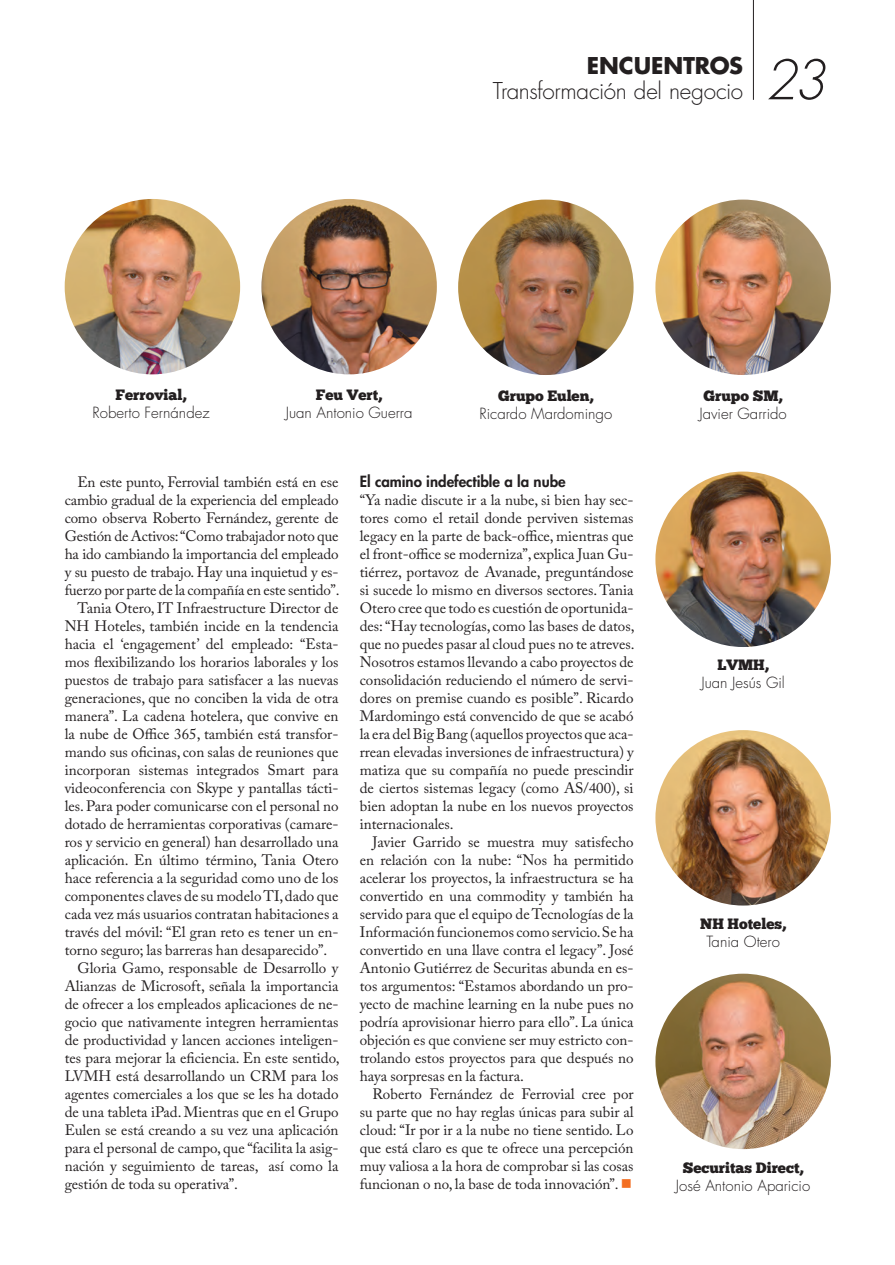
<style>
.page{position:relative;width:895px;height:1265px;background:#fff}
.page>*{position:absolute;margin:0;border:0;box-sizing:border-box;transform-origin:0 0}
.t1{font:italic 300 53.25px "Futura Std";color:#231f20}
.t2{font:300 22.5px "Futura Std";letter-spacing:-.01em;color:#231f20}
.t3{font:700 22.5px "Futura Std";letter-spacing:-.005em;color:#231f20}
.t4{font:15px/18px "Adobe Caslon Pro";color:#231f20;text-align:justify}
.t5{font:300 15px "Futura Std";color:#231f20}
.t6{font:15px "Chunk Five";color:#231f20}
.t7{font:800 15px "Futura Std";color:#231f20}
.s1{color:#f36e21}
</style>
<div class="page">
<hr style="left:753px;top:0;width:1px;height:100px;background:#231f20">
<img style="left:65px;top:199px;width:175px;height:175px;border-radius:88px">
<img style="left:655px;top:471px;width:176px;height:176px;border-radius:88px">
<img style="left:655px;top:730px;width:176px;height:175px;border-radius:88px">
<img style="left:655px;top:973px;width:176px;height:176px;border-radius:88px">
<img style="left:261px;top:199px;width:176px;height:175px;border-radius:88px">
<img style="left:458px;top:200px;width:175px;height:175px;border-radius:88px">
<img style="left:655px;top:200px;width:176px;height:175px;border-radius:88px">
<h2 class="t3" style="left:587px;top:51px;width:158px">ENCUENTROS</h2>
<h2 class="t2" style="left:493px;top:77px;width:252px">Transformación del negocio</h2>
<h1 class="t1" style="left:764px;top:48px;width:63px">23</h1>
<p class="t6" style="left:116px;top:386px;width:72px">Ferrovial,</p>
<p class="t5" style="left:93px;top:403px;width:118px">Roberto Fernández</p>
<p class="t6" style="left:316px;top:386px;width:68px">Feu Vert,</p>
<p class="t5" style="left:286px;top:403px;width:128px">Juan Antonio Guerra</p>
<p class="t6" style="left:498px;top:387px;width:97px">Grupo Eulen,</p>
<p class="t5" style="left:479px;top:404px;width:134px">Ricardo Mardomingo</p>
<p class="t6" style="left:703px;top:387px;width:81px">Grupo SM,</p>
<p class="t5" style="left:699px;top:404px;width:89px">Javier Garrido</p>
<p class="t4" style="left:77px;top:473px;width:262px">En este punto, Ferrovial también está en ese</p>
<p class="t4" style="left:65px;top:491px;width:275px">cambio gradual de la experiencia del empleado</p>
<p class="t4" style="left:65px;top:509px;width:275px">como observa Roberto Fernández, gerente de</p>
<p class="t4" style="left:65px;top:527px;width:275px">Gestión de Activos: “Como trabajador noto que</p>
<p class="t4" style="left:65px;top:545px;width:275px">ha ido cambiando la importancia del empleado</p>
<p class="t4" style="left:65px;top:563px;width:275px">y su puesto de trabajo. Hay una inquietud y es-</p>
<p class="t4" style="left:65px;top:581px;width:276px">fuerzo por parte de la compañía en este sentido”.</p>
<p class="t4" style="left:77px;top:599px;width:262px">Tania Otero, IT Infraestructure Director de</p>
<p class="t4" style="left:65px;top:617px;width:275px">NH Hoteles, también incide en la tendencia</p>
<p class="t4" style="left:65px;top:635px;width:275px">hacia el ‘engagement’ del empleado: “Esta-</p>
<p class="t4" style="left:65px;top:653px;width:275px">mos flexibilizando los horarios laborales y los</p>
<p class="t4" style="left:65px;top:671px;width:275px">puestos de trabajo para satisfacer a las nuevas</p>
<p class="t4" style="left:65px;top:689px;width:275px">generaciones, que no conciben la vida de otra</p>
<p class="t4" style="left:65px;top:707px;width:275px">manera”. La cadena hotelera, que convive en</p>
<p class="t4" style="left:65px;top:725px;width:275px">la nube de Office 365, también está transfor-</p>
<p class="t4" style="left:65px;top:743px;width:275px">mando sus oficinas, con salas de reuniones que</p>
<p class="t4" style="left:65px;top:761px;width:275px">incorporan sistemas integrados Smart para</p>
<p class="t4" style="left:65px;top:779px;width:275px">videoconferencia con Skype y pantallas tácti-</p>
<p class="t4" style="left:65px;top:797px;width:275px">les. Para poder comunicarse con el personal no</p>
<p class="t4" style="left:65px;top:815px;width:275px">dotado de herramientas corporativas (camare-</p>
<p class="t4" style="left:65px;top:833px;width:275px">ros y servicio en general) han desarrollado una</p>
<p class="t4" style="left:65px;top:851px;width:275px">aplicación. En último término, Tania Otero</p>
<p class="t4" style="left:65px;top:869px;width:275px">hace referencia a la seguridad como uno de los</p>
<p class="t4" style="left:65px;top:887px;width:275px">componentes claves de su modelo TI, dado que</p>
<p class="t4" style="left:65px;top:905px;width:275px">cada vez más usuarios contratan habitaciones a</p>
<p class="t4" style="left:65px;top:923px;width:275px">través del móvil: “El gran reto es tener un en-</p>
<p class="t4" style="left:65px;top:941px;width:264px">torno seguro; las barreras han desaparecido”.</p>
<p class="t4" style="left:77px;top:959px;width:262px">Gloria Gamo, responsable de Desarrollo y</p>
<p class="t4" style="left:65px;top:977px;width:275px">Alianzas de Microsoft, señala la importancia</p>
<p class="t4" style="left:65px;top:995px;width:275px">de ofrecer a los empleados aplicaciones de ne-</p>
<p class="t4" style="left:65px;top:1013px;width:275px">gocio que nativamente integren herramientas</p>
<p class="t4" style="left:65px;top:1031px;width:275px">de productividad y lancen acciones inteligen-</p>
<p class="t4" style="left:65px;top:1049px;width:276px">tes para mejorar la eficiencia. En este sentido,</p>
<p class="t4" style="left:65px;top:1067px;width:275px">LVMH está desarrollando un CRM para los</p>
<p class="t4" style="left:65px;top:1085px;width:275px">agentes comerciales a los que se les ha dotado</p>
<p class="t4" style="left:65px;top:1103px;width:275px">de una tableta iPad. Mientras que en el Grupo</p>
<p class="t4" style="left:65px;top:1121px;width:275px">Eulen se está creando a su vez una aplicación</p>
<p class="t4" style="left:65px;top:1139px;width:275px">para el personal de campo, que “facilita la asig-</p>
<p class="t4" style="left:65px;top:1157px;width:275px">nación y seguimiento de tareas, así como la</p>
<p class="t4" style="left:65px;top:1175px;width:175px">gestión de toda su operativa”.</p>
<p class="t7" style="left:360px;top:472px;width:207px">El camino indefectible a la nube</p>
<p class="t4" style="left:360px;top:491px;width:276px">“Ya nadie discute ir a la nube, si bien hay sec&shy;tores como el retail donde perviven sistemas legacy en la parte de back-office, mientras que el front-office se moderniza”, explica Juan Gu&shy;tiérrez, portavoz de Avanade, preguntándose si sucede lo mismo en diversos sectores. Tania Otero cree que todo es cuestión de oportunida&shy;des: “Hay tecnologías, como las bases de datos, que no puedes pasar al cloud pues no te atreves.<br>Nosotros estamos llevando a cabo proyectos de consolidación reduciendo el número de servi&shy;dores on premise cuando es posible”. Ricardo Mardomingo está convencido de que se acabó la era del Big Bang (aquellos proyectos que aca&shy;rrean elevadas inversiones de infraestructura) y matiza que su compañía no puede prescindir de ciertos sistemas legacy (como AS/400), si bien adoptan la nube en los nuevos proyectos internacionales.</p>
<p class="t4" style="left:360px;top:833px;width:275px;text-indent:13px">Javier Garrido se muestra muy satisfecho en relación con la nube: “Nos ha permitido acelerar los proyectos, la infraestructura se ha convertido en una commodity y también ha servido para que el equipo de Tecnologías de la Información funcionemos como servicio. Se ha convertido en una llave contra el legacy”. José Antonio Gutiérrez de Securitas abunda en es&shy;tos argumentos: “Estamos abordando un pro&shy;yecto de machine learning en la nube pues no podría aprovisionar hierro para ello”. La única objeción es que conviene ser muy estricto con&shy;trolando estos proyectos para que después no haya sorpresas en la factura.</p>
<p class="t4" style="left:360px;top:1085px;width:275px;text-indent:13px">Roberto Fernández de Ferrovial cree por su parte que no hay reglas únicas para subir al cloud: “Ir por ir a la nube no tiene sentido. Lo que está claro es que te ofrece una percepción muy valiosa a la hora de comprobar si las cosas funcionan o no, la base de toda innovación”. <span class="s1">■</span></p>
<p class="t6" style="left:717px;top:656px;width:53px">LVMH,</p>
<p class="t5" style="left:701px;top:674px;width:85px">Juan Jesús Gil</p>
<p class="t6" style="left:700px;top:915px;width:88px">NH Hoteles,</p>
<p class="t5" style="left:706px;top:932px;width:75px">Tania Otero</p>
<p class="t6" style="left:683px;top:1158px;width:122px">Securitas Direct,</p>
<p class="t5" style="left:676px;top:1176px;width:136px">José Antonio Aparicio</p>
</div>
